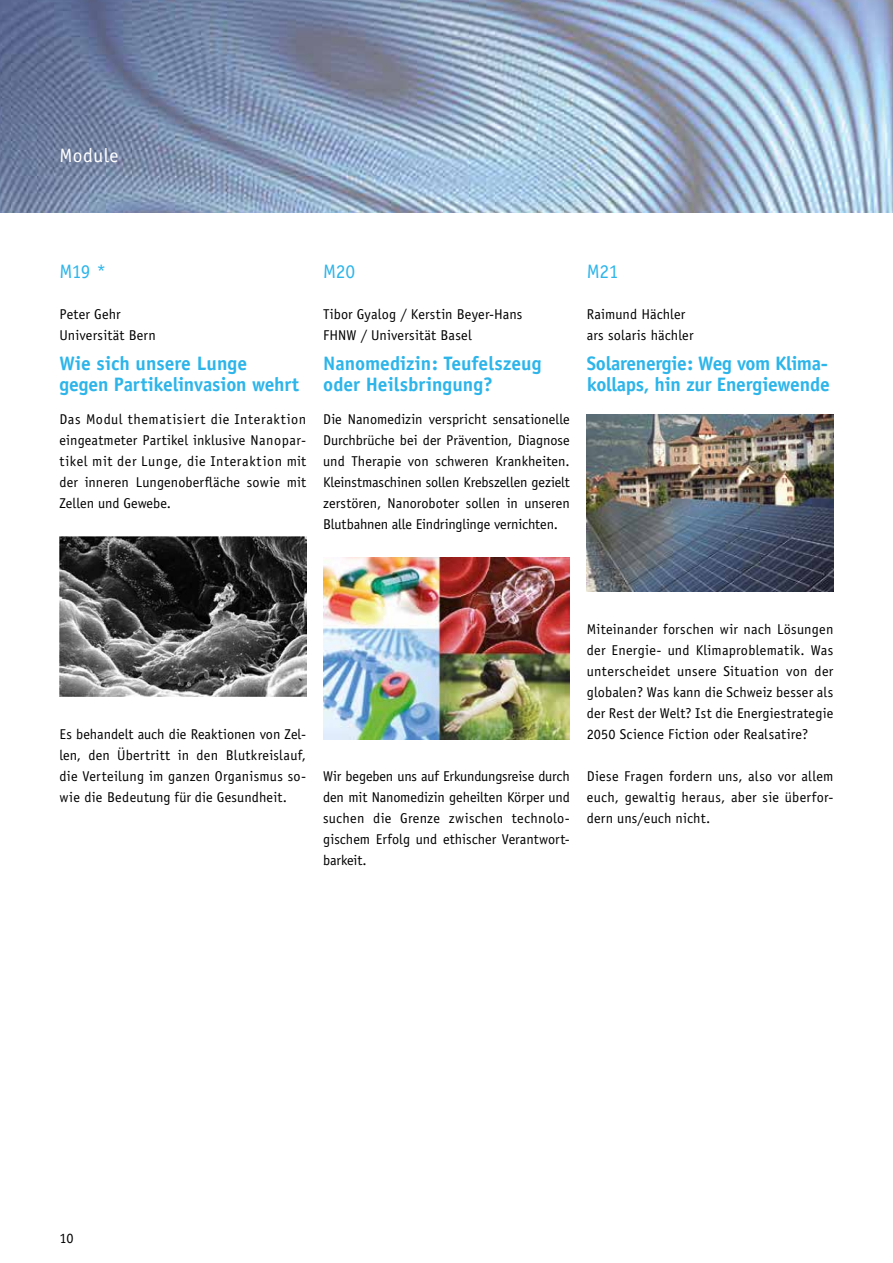
<style>
.page{position:relative;width:893px;height:1263px;background:#fff}
.page>*{position:absolute;margin:0;border:0;box-sizing:border-box;transform-origin:0 0}
.t1{font:700 19.5px/21px "Officina Sans";letter-spacing:-.01em;color:#2db5ea}
.t2{font:19.5px "Officina Sans";letter-spacing:-.02em;color:#2db5ea}
.t3{font:19.5px "Officina Sans";letter-spacing:.025em;color:#fff}
.t4{font:14.25px/21px "Officina Sans";letter-spacing:.01em;color:#000;text-align:justify}
</style>
<div class="page">
<img style="left:0;top:0;width:893px;height:213px">
<img style="left:60px;top:537px;width:246px;height:160px">
<img style="left:323px;top:557px;width:247px;height:182px">
<img style="left:587px;top:414px;width:246px;height:178px">
<h1 class="t3" style="left:60px;top:144px;width:60px">Module</h1>
<h1 class="t2" style="left:60px;top:260px;width:48px">M19 *</h1>
<h1 class="t2" style="left:323px;top:260px;width:33px">M20</h1>
<h1 class="t2" style="left:587px;top:260px;width:33px">M21</h1>
<p class="t4" style="left:60px;top:303px;width:98px">Peter Gehr<br>Universität Bern</p>
<h1 class="t1" style="left:60px;top:352px;width:241px">Wie sich unsere Lunge gegen Partikelinvasion wehrt</h1>
<p class="t4" style="left:60px;top:408px;width:248px">Das Modul thematisiert die Interaktion eingeatmeter Partikel inklusive Nanopar&shy;tikel mit der Lunge, die Interaktion mit der inneren Lungenoberfläche sowie mit Zellen und Gewebe.</p>
<p class="t4" style="left:323px;top:303px;width:201px">Tibor Gyalog / Kerstin Beyer-Hans<br>FHNW / Universität Basel</p>
<h1 class="t1" style="left:323px;top:352px;width:220px">Nanomedizin: Teufelszeug oder Heilsbringung?</h1>
<p class="t4" style="left:323px;top:408px;width:248px">Die Nanomedizin verspricht sensationelle Durchbrüche bei der Prävention, Diagnose und Therapie von schweren Krankheiten.<br>Kleinstmaschinen sollen Krebszellen gezielt zerstören, Nanoroboter sollen in unseren Blutbahnen alle Eindringlinge vernichten.</p>
<p class="t4" style="left:587px;top:303px;width:108px">Raimund Hächler ars solaris hächler</p>
<h1 class="t1" style="left:587px;top:352px;width:244px">Solarenergie: Weg vom Klima&shy;kollaps, hin zur Energiewende</h1>
<p class="t4" style="left:60px;top:723px;width:248px">Es behandelt auch die Reaktionen von Zel&shy;len, den Übertritt in den Blutkreislauf, die Verteilung im ganzen Organismus so&shy;wie die Bedeutung für die Gesundheit.</p>
<p class="t4" style="left:323px;top:765px;width:248px">Wir begeben uns auf Erkundungsreise durch den mit Nanomedizin geheilten Körper und suchen die Grenze zwischen technolo&shy;gischem Erfolg und ethischer Verantwort&shy;barkeit.</p>
<p class="t4" style="left:587px;top:618px;width:248px">Miteinander forschen wir nach Lösungen der Energie- und Klimaproblematik. Was unterscheidet unsere Situation von der globalen? Was kann die Schweiz besser als der Rest der Welt? Ist die Energiestrategie 2050 Science Fiction oder Realsatire?</p>
<p class="t4" style="left:587px;top:765px;width:248px">Diese Fragen fordern uns, also vor allem euch, gewaltig heraus, aber sie überfor&shy;dern uns/euch nicht.</p>
<p class="t4" style="left:60px;top:1227px;width:15px">10</p>
</div>
